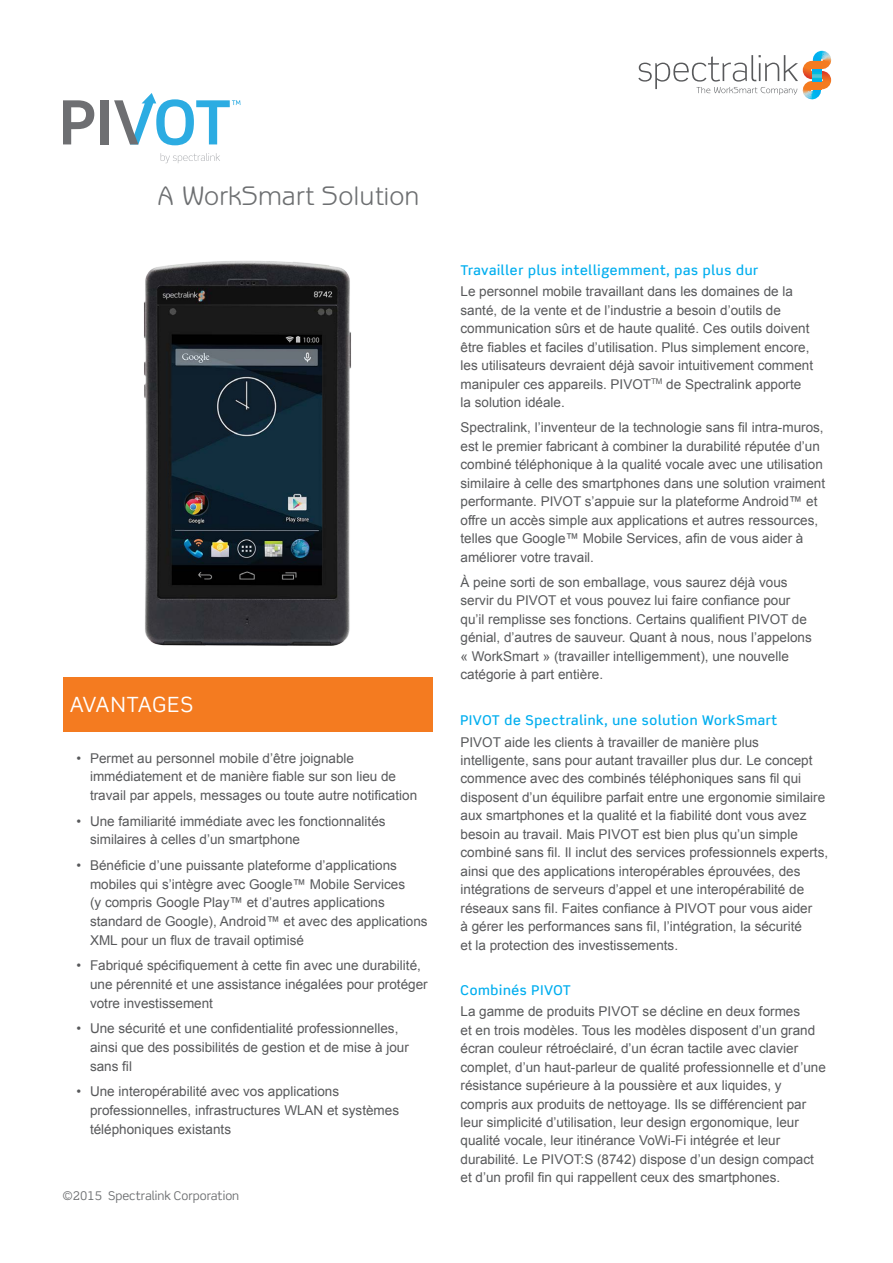
<style>
.page{position:relative;width:893px;height:1263px;background:#fff}
.page>*{position:absolute;margin:0;border:0;box-sizing:border-box;transform-origin:0 0}
.t1{font:27px "Benguiat Gothic Std";color:#6d6f71}
.t2{font:21px "Scene Std";letter-spacing:.035em;color:#fff}
.t3{font:13.5px/18.5px "Arial";color:#58595b}
.t4{font:500 13.5px "Scene Std";letter-spacing:.05em;color:#00aeef}
.t5{font:12px "Scene Std";color:#6d6f71}
</style>
<div class="page">
<svg style="left:638px;top:51px;width:194px;height:49px"></svg>
<div style="left:63px;top:677px;width:370px;height:54px;background:#f47b20"></div>
<img style="left:144px;top:260px;width:207px;height:386px">
<svg style="left:63px;top:100px;width:31px;height:44px"></svg>
<div style="left:101px;top:100px;width:8px;height:44px;background:#6e6f72"></div>
<svg style="left:161px;top:153px;width:59px;height:10px"></svg>
<svg style="left:114px;top:93px;width:126px;height:52px"></svg>
<h1 class="t1" style="left:158px;top:180px;width:263px">A WorkSmart Solution</h1>
<h2 class="t2" style="left:70px;top:692px;width:125px">AVANTAGES</h2>
<p class="t3" style="left:90px;top:749px;width:329px;text-indent:-14px">• Permet au personnel mobile d’être joignable immédiatement et de manière fiable sur son lieu de travail par appels, messages ou toute autre notification</p>
<p class="t3" style="left:90px;top:812px;width:297px;text-indent:-14px">• Une familiarité immédiate avec les fonctionnalités similaires à celles d’un smartphone</p>
<p class="t3" style="left:90px;top:856px;width:339px;text-indent:-14px">• Bénéficie d’une puissante plateforme d’applications mobiles qui s’intègre avec Google™ Mobile Services<br>(y compris Google Play™ et d’autres applications standard de Google), Android™ et avec des applications XML pour un flux de travail optimisé</p>
<p class="t3" style="left:90px;top:956px;width:339px;text-indent:-14px">• Fabriqué spécifiquement à cette fin avec une durabilité, une pérennité et une assistance inégalées pour protéger votre investissement</p>
<p class="t3" style="left:90px;top:1019px;width:320px;text-indent:-14px">• Une sécurité et une confidentialité professionnelles, ainsi que des possibilités de gestion et de mise à jour sans fil</p>
<p class="t3" style="left:90px;top:1082px;width:311px;text-indent:-14px">• Une interopérabilité avec vos applications professionnelles, infrastructures WLAN et systèmes téléphoniques existants</p>
<p class="t5" style="left:62px;top:1188px;width:178px">©2015 Spectralink Corporation</p>
<p class="t4" style="left:460px;top:261px;width:299px">Travailler plus intelligemment, pas plus dur</p>
<p class="t3" style="left:460px;top:283px;width:354px">Le personnel mobile travaillant dans les domaines de la santé, de la vente et de l’industrie a besoin d’outils de communication sûrs et de haute qualité. Ces outils doivent être fiables et faciles d’utilisation. Plus simplement encore, les utilisateurs devraient déjà savoir intuitivement comment manipuler ces appareils. PIVOT<sup>TM</sup> de Spectralink apporte la solution idéale.</p>
<p class="t3" style="left:460px;top:419px;width:366px">Spectralink, l’inventeur de la technologie sans fil intra-muros, est le premier fabricant à combiner la durabilité réputée d’un combiné téléphonique à la qualité vocale avec une utilisation similaire à celle des smartphones dans une solution vraiment performante. PIVOT s’appuie sur la plateforme Android™ et offre un accès simple aux applications et autres ressources, telles que Google™ Mobile Services, afin de vous aider à améliorer votre travail.</p>
<p class="t3" style="left:460px;top:573px;width:353px">À peine sorti de son emballage, vous saurez déjà vous servir du PIVOT et vous pouvez lui faire confiance pour qu’il remplisse ses fonctions. Certains qualifient PIVOT de génial, d’autres de sauveur. Quant à nous, nous l’appelons « WorkSmart » (travailler intelligemment), une nouvelle catégorie à part entière.</p>
<p class="t4" style="left:460px;top:711px;width:318px">PIVOT de Spectralink, une solution WorkSmart</p>
<p class="t3" style="left:460px;top:733px;width:369px">PIVOT aide les clients à travailler de manière plus intelligente, sans pour autant travailler plus dur. Le concept commence avec des combinés téléphoniques sans fil qui disposent d’un équilibre parfait entre une ergonomie similaire aux smartphones et la qualité et la fiabilité dont vous avez besoin au travail. Mais PIVOT est bien plus qu’un simple combiné sans fil. Il inclut des services professionnels experts, ainsi que des applications interopérables éprouvées, des intégrations de serveurs d’appel et une interopérabilité de réseaux sans fil. Faites confiance à PIVOT pour vous aider<br>à gérer les performances sans fil, l’intégration, la sécurité<br>et la protection des investissements.</p>
<p class="t4" style="left:460px;top:981px;width:112px">Combinés PIVOT</p>
<p class="t3" style="left:460px;top:1002px;width:367px">La gamme de produits PIVOT se décline en deux formes<br>et en trois modèles. Tous les modèles disposent d’un grand écran couleur rétroéclairé, d’un écran tactile avec clavier complet, d’un haut-parleur de qualité professionnelle et d’une résistance supérieure à la poussière et aux liquides, y compris aux produits de nettoyage. Ils se différencient par leur simplicité d’utilisation, leur design ergonomique, leur qualité vocale, leur itinérance VoWi-Fi intégrée et leur durabilité. Le PIVOT:S (8742) dispose d’un design compact et d’un profil fin qui rappellent ceux des smartphones.</p>
</div>
